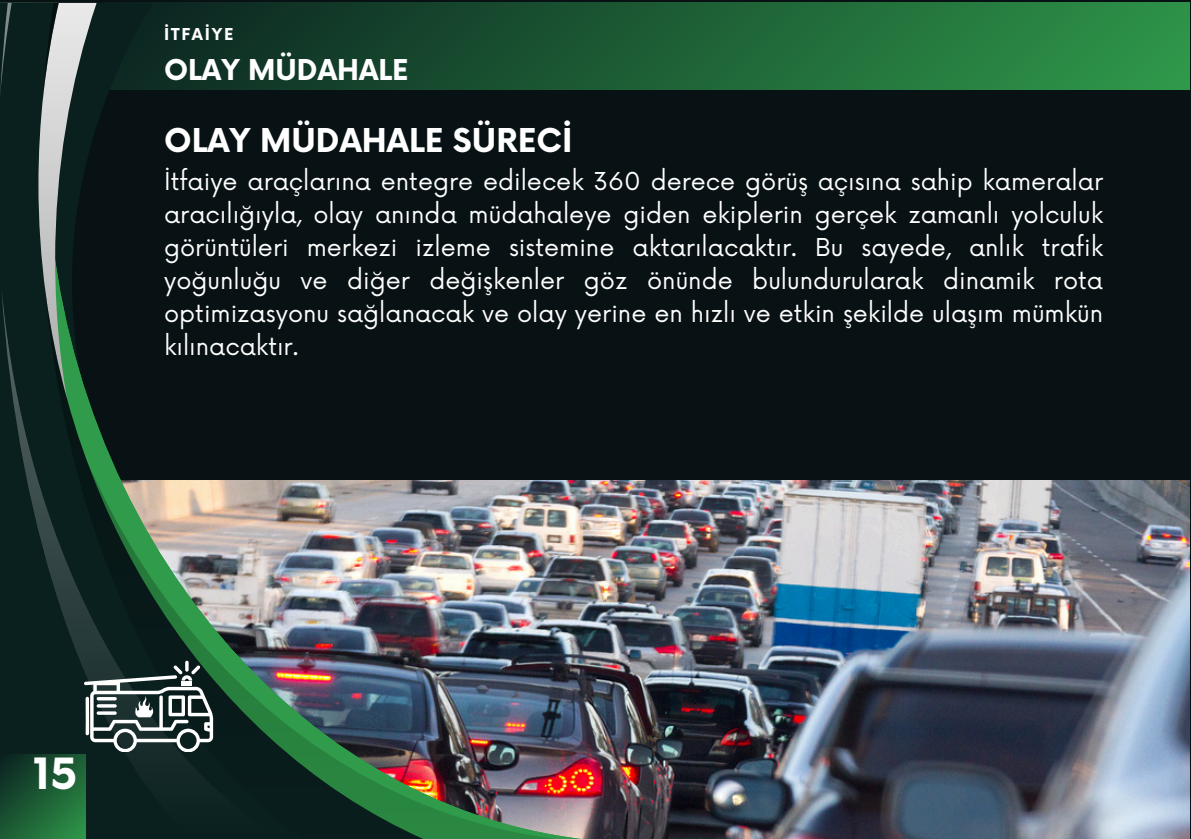
<style>
.page{position:relative;width:1191px;height:839px;background:#fff}
.page>*{position:absolute;margin:0;border:0;box-sizing:border-box;transform-origin:0 0}
.t1{font:700 42px "Now";color:#fff}
.t2{font:700 32px "Now";color:#fff}
.t3{font:700 28px "Now";color:#fff}
.t4{font:24px/33px "Now";color:#fff;text-align:justify}
.t5{font:700 16px "Now";letter-spacing:.115em;color:#fff}
</style>
<div class="page">
<div style="left:0;top:0;width:1191px;height:838px;background:#081214"></div>
<svg style="left:585px;top:3px;width:604px;height:86px;background:#24753d"></svg>
<img style="left:585px;top:480px;width:605px;height:358px">
<img style="left:560px;top:3px;width:25px;height:835px">
<img style="left:424px;top:3px;width:136px;height:835px">
<svg style="left:0;top:3px;width:424px;height:751px"></svg>
<img style="left:283px;top:287px;width:141px;height:551px">
<svg style="left:43px;top:3px;width:16px;height:95px"></svg>
<svg style="left:1px;top:287px;width:282px;height:551px"></svg>
<svg style="left:0;top:3px;width:12px;height:95px"></svg>
<svg style="left:0;top:754px;width:85px;height:84px;background:#1c5b34"></svg>
<svg style="left:185px;top:660px;width:4px;height:11px"></svg>
<svg style="left:84px;top:665px;width:129px;height:86px"></svg>
<hr style="left:97px;top:697px;width:20px;height:3px;background:#fff;border-radius:2px">
<hr style="left:97px;top:711px;width:20px;height:3px;background:#fff;border-radius:2px">
<hr style="left:97px;top:704px;width:20px;height:3px;background:#fff;border-radius:2px">
<p class="t5" style="left:164px;top:26px;width:71px">İTFAİYE</p>
<p class="t3" style="left:164px;top:55px;width:246px">OLAY MÜDAHALE</p>
<p class="t2" style="left:164px;top:123px;width:410px">OLAY MÜDAHALE SÜRECİ</p>
<p class="t4" style="left:164px;top:166px;width:941px">İtfaiye araçlarına entegre edi lecek 360 derece görüş açısına sahi p kameralar aracılığıyla, olay anında müdahaleye giden ekiplerin gerçek zamanlı yolculuk görüntüleri merkezi izleme sistemi ne aktarılacaktır. Bu sayede, anlık trafi k yoğunluğu ve diğer değişkenler göz önünde bulundurularak dinami k rota optimizasyonu sağlanacak ve olay yerine en hızlı ve etkin şekilde ulaşım mümkün kılınacaktır.</p>
<h1 class="t1" style="left:33px;top:751px;width:46px">15</h1>
</div>
